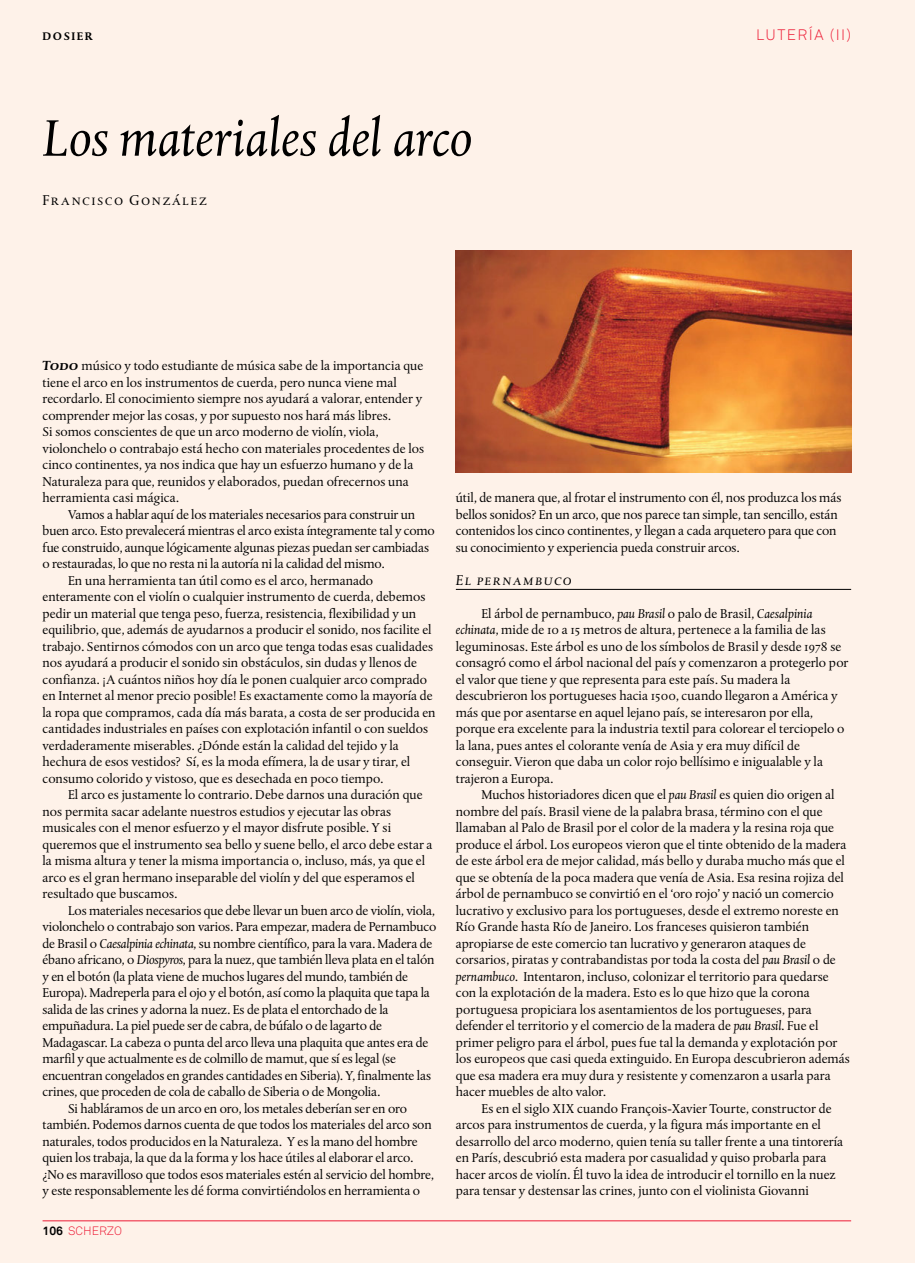
<style>
.page{position:relative;width:915px;height:1263px;background:#fff}
.page>*{position:absolute;margin:0;border:0;box-sizing:border-box;transform-origin:0 0}
.t1{font:italic 54px "DTL Albertina ST";letter-spacing:.005em;color:#000}
.t2{font:15px "DTL Albertina T Caps";letter-spacing:.1em;color:#000}
.t3{font:italic 15px "DTL Albertina T Caps";letter-spacing:.1em;color:#000}
.t4{font:15px "Akkurat Light Pro";letter-spacing:.1em;color:#ed1b35}
.t5{font:13.5px/16.5px "DTL Albertina ST";letter-spacing:-.005em;color:#000}
.t6{font:12px "Akkurat Light Pro";color:#ed1b35}
.t7{font:700 11.25px "DTL Albertina T Caps";letter-spacing:.135em;color:#000}
.s1{font-family:"DTL Albertina T Caps";font-weight:700;font-style:italic}
.s2{font-style:italic}
.s3{font-family:"Akkurat Pro";font-weight:700;color:#000}
</style>
<div class="page">
<div style="left:0;top:0;width:914px;height:1263px;background:#fef2e9"></div>
<hr style="left:455px;top:589px;width:395px;height:1px;background:#000">
<hr style="left:43px;top:1220px;width:807px;height:1px;background:#ed1b35">
<img style="left:455px;top:250px;width:395px;height:222px">
<p class="t7" style="left:43px;top:30px;width:52px">DOSIER</p>
<p class="t4" style="left:756px;top:30px;width:96px">LUTERÍA (II)</p>
<h1 class="t1" style="left:43px;top:105px;width:431px">Los materiales del arco</h1>
<p class="t2" style="left:43px;top:191px;width:166px">Francisco González</p>
<p class="t5" style="left:43px;top:357px;width:383px"><span class="s1">Todo</span> músico y todo estudiante de música sabe de la importancia que tiene el arco en los instrumentos de cuerda, pero nunca viene mal recordarlo. El conocimiento siempre nos ayudará a valorar, entender y comprender mejor las cosas, y por supuesto nos hará más libres.<br>Si somos conscientes de que un arco moderno de violín, viola, violonchelo o contrabajo está hecho con materiales procedentes de los cinco continentes, ya nos indica que hay un esfuerzo humano y de la Naturaleza para que, reunidos y elaborados, puedan ofrecernos una herramienta casi mágica.</p>
<p class="t5" style="left:68px;top:506px;width:348px">Vamos a hablar aquí de los materiales necesarios para construir un</p>
<p class="t5" style="left:43px;top:522px;width:393px">buen arco. Esto prevalecerá mientras el arco exista íntegramente tal y como</p>
<p class="t5" style="left:43px;top:539px;width:388px">fue construido, aunque lógicamente algunas piezas puedan ser cambiadas</p>
<p class="t5" style="left:43px;top:555px;width:343px">o restauradas, lo que no resta ni la autoría ni la calidad del mismo.</p>
<p class="t5" style="left:68px;top:572px;width:306px">En una herramienta tan útil como es el arco, hermanado</p>
<p class="t5" style="left:43px;top:588px;width:384px">enteramente con el violín o cualquier instrumento de cuerda, debemos</p>
<p class="t5" style="left:43px;top:605px;width:375px">pedir un material que tenga peso, fuerza, resistencia, flexibilidad y un</p>
<p class="t5" style="left:43px;top:621px;width:390px">equilibrio, que, además de ayudarnos a producir el sonido, nos facilite el</p>
<p class="t5" style="left:43px;top:638px;width:392px">trabajo. Sentirnos cómodos con un arco que tenga todas esas cualidades</p>
<p class="t5" style="left:43px;top:654px;width:376px">nos ayudará a producir el sonido sin obstáculos, sin dudas y llenos de</p>
<p class="t5" style="left:43px;top:671px;width:386px">confianza. ¡A cuántos niños hoy día le ponen cualquier arco comprado</p>
<p class="t5" style="left:43px;top:687px;width:391px">en Internet al menor precio posible! Es exactamente como la mayoría de</p>
<p class="t5" style="left:43px;top:704px;width:394px">la ropa que compramos, cada día más barata, a costa de ser producida en</p>
<p class="t5" style="left:43px;top:720px;width:387px">cantidades industriales en países con explotación infantil o con sueldos</p>
<p class="t5" style="left:43px;top:737px;width:358px">verdaderamente miserables. ¿Dónde están la calidad del tejido y la</p>
<p class="t5" style="left:43px;top:753px;width:369px">hechura de esos vestidos? Sí, es la moda efímera, la de usar y tirar, el</p>
<p class="t5" style="left:43px;top:770px;width:342px">consumo colorido y vistoso, que es desechada en poco tiempo.</p>
<p class="t5" style="left:68px;top:786px;width:356px">El arco es justamente lo contrario. Debe darnos una duración que</p>
<p class="t5" style="left:43px;top:803px;width:350px">nos permita sacar adelante nuestros estudios y ejecutar las obras</p>
<p class="t5" style="left:43px;top:819px;width:350px">musicales con el menor esfuerzo y el mayor disfrute posible. Y si</p>
<p class="t5" style="left:43px;top:836px;width:391px">queremos que el instrumento sea bello y suene bello, el arco debe estar a</p>
<p class="t5" style="left:43px;top:852px;width:384px">la misma altura y tener la misma importancia o, incluso, más, ya que el</p>
<p class="t5" style="left:43px;top:869px;width:374px">arco es el gran hermano inseparable del violín y del que esperamos el</p>
<p class="t5" style="left:43px;top:885px;width:136px">resultado que buscamos.</p>
<p class="t5" style="left:68px;top:902px;width:368px">Los materiales necesarios que debe llevar un buen arco de violín, viola,</p>
<p class="t5" style="left:43px;top:918px;width:395px">violonchelo o contrabajo son varios. Para empezar, madera de Pernambuco</p>
<p class="t5" style="left:43px;top:935px;width:391px">de Brasil o <span class="s2">Caesalpinia echinata</span>, su nombre científico, para la vara. Madera de</p>
<p class="t5" style="left:43px;top:951px;width:393px">ébano africano, o <span class="s2">Diospyros</span>, para la nuez, que también lleva plata en el talón</p>
<p class="t5" style="left:43px;top:968px;width:367px">y en el botón (la plata viene de muchos lugares del mundo, también de</p>
<p class="t5" style="left:43px;top:984px;width:389px">Europa). Madreperla para el ojo y el botón, así como la plaquita que tapa la</p>
<p class="t5" style="left:43px;top:1001px;width:347px">salida de las crines y adorna la nuez. Es de plata el entorchado de la</p>
<p class="t5" style="left:43px;top:1017px;width:341px">empuñadura. La piel puede ser de cabra, de búfalo o de lagarto de</p>
<p class="t5" style="left:43px;top:1034px;width:387px">Madagascar. La cabeza o punta del arco lleva una plaquita que antes era de</p>
<p class="t5" style="left:43px;top:1050px;width:355px">marfil y que actualmente es de colmillo de mamut, que sí es legal (se</p>
<p class="t5" style="left:43px;top:1067px;width:390px">encuentran congelados en grandes cantidades en Siberia). Y, finalmente las</p>
<p class="t5" style="left:43px;top:1083px;width:339px">crines, que proceden de cola de caballo de Siberia o de Mongolia.</p>
<p class="t5" style="left:68px;top:1100px;width:340px">Si habláramos de un arco en oro, los metales deberían ser en oro</p>
<p class="t5" style="left:43px;top:1116px;width:390px">también. Podemos darnos cuenta de que todos los materiales del arco son</p>
<p class="t5" style="left:43px;top:1133px;width:376px">naturales, todos producidos en la Naturaleza. Y es la mano del hombre</p>
<p class="t5" style="left:43px;top:1149px;width:372px">quien los trabaja, la que da la forma y los hace útiles al elaborar el arco.</p>
<p class="t5" style="left:43px;top:1166px;width:393px">¿No es maravilloso que todos esos materiales estén al servicio del hombre,</p>
<p class="t5" style="left:43px;top:1182px;width:379px">y este responsablemente les dé forma convirtiéndolos en herramienta o</p>
<p class="t6" style="left:43px;top:1227px;width:81px"><span class="s3">106</span> SCHERZO</p>
<p class="t5" style="left:455px;top:489px;width:387px">útil, de manera que, al frotar el instrumento con él, nos produzca los más bellos sonidos? En un arco, que nos parece tan simple, tan sencillo, están contenidos los cinco continentes, y llegan a cada arquetero para que con su conocimiento y experiencia pueda construir arcos.</p>
<p class="t3" style="left:455px;top:571px;width:118px">El pernambuco</p>
<p class="t5" style="left:455px;top:605px;width:394px;text-indent:26px">El árbol de pernambuco, <span class="s2">pau Brasil</span> o palo de Brasil, <span class="s2">Caesalpinia echinata</span>, mide de 10 a 15 metros de altura, pertenece a la familia de las leguminosas. Este árbol es uno de los símbolos de Brasil y desde 1978 se consagró como el árbol nacional del país y comenzaron a protegerlo por el valor que tiene y que representa para este país. Su madera la descubrieron los portugueses hacia 1500, cuando llegaron a América y más que por asentarse en aquel lejano país, se interesaron por ella, porque era excelente para la industria textil para colorear el terciopelo o la lana, pues antes el colorante venía de Asia y era muy difícil de conseguir. Vieron que daba un color rojo bellísimo e inigualable y la trajeron a Europa.</p>
<p class="t5" style="left:455px;top:786px;width:395px;text-indent:26px">Muchos historiadores dicen que el <span class="s2">pau Brasil</span> es quien dio origen al nombre del país. Brasil viene de la palabra brasa, término con el que llamaban al Palo de Brasil por el color de la madera y la resina roja que produce el árbol. Los europeos vieron que el tinte obtenido de la madera de este árbol era de mejor calidad, más bello y duraba mucho más que el que se obtenía de la poca madera que venía de Asia. Esa resina rojiza del árbol de pernambuco se convirtió en el ‘oro rojo’ y nació un comercio lucrativo y exclusivo para los portugueses, desde el extremo noreste en Río Grande hasta Río de Janeiro. Los franceses quisieron también apropiarse de este comercio tan lucrativo y generaron ataques de corsarios, piratas y contrabandistas por toda la costa del <span class="s2">pau Brasil</span> o de <span class="s2">pernambuco</span>. Intentaron, incluso, colonizar el territorio para quedarse con la explotación de la madera. Esto es lo que hizo que la corona portuguesa propiciara los asentamientos de los portugueses, para defender el territorio y el comercio de la madera de <span class="s2">pau Brasil</span>. Fue el primer peligro para el árbol, pues fue tal la demanda y explotación por los europeos que casi queda extinguido. En Europa descubrieron además que esa madera era muy dura y resistente y comenzaron a usarla para hacer muebles de alto valor.</p>
<p class="t5" style="left:455px;top:1100px;width:389px;text-indent:26px">Es en el siglo XIX cuando François-Xavier Tourte, constructor de arcos para instrumentos de cuerda, y la figura más importante en el desarrollo del arco moderno, quien tenía su taller frente a una tintorería en París, descubrió esta madera por casualidad y quiso probarla para hacer arcos de violín. Él tuvo la idea de introducir el tornillo en la nuez para tensar y destensar las crines, junto con el violinista Giovanni</p>
</div>
